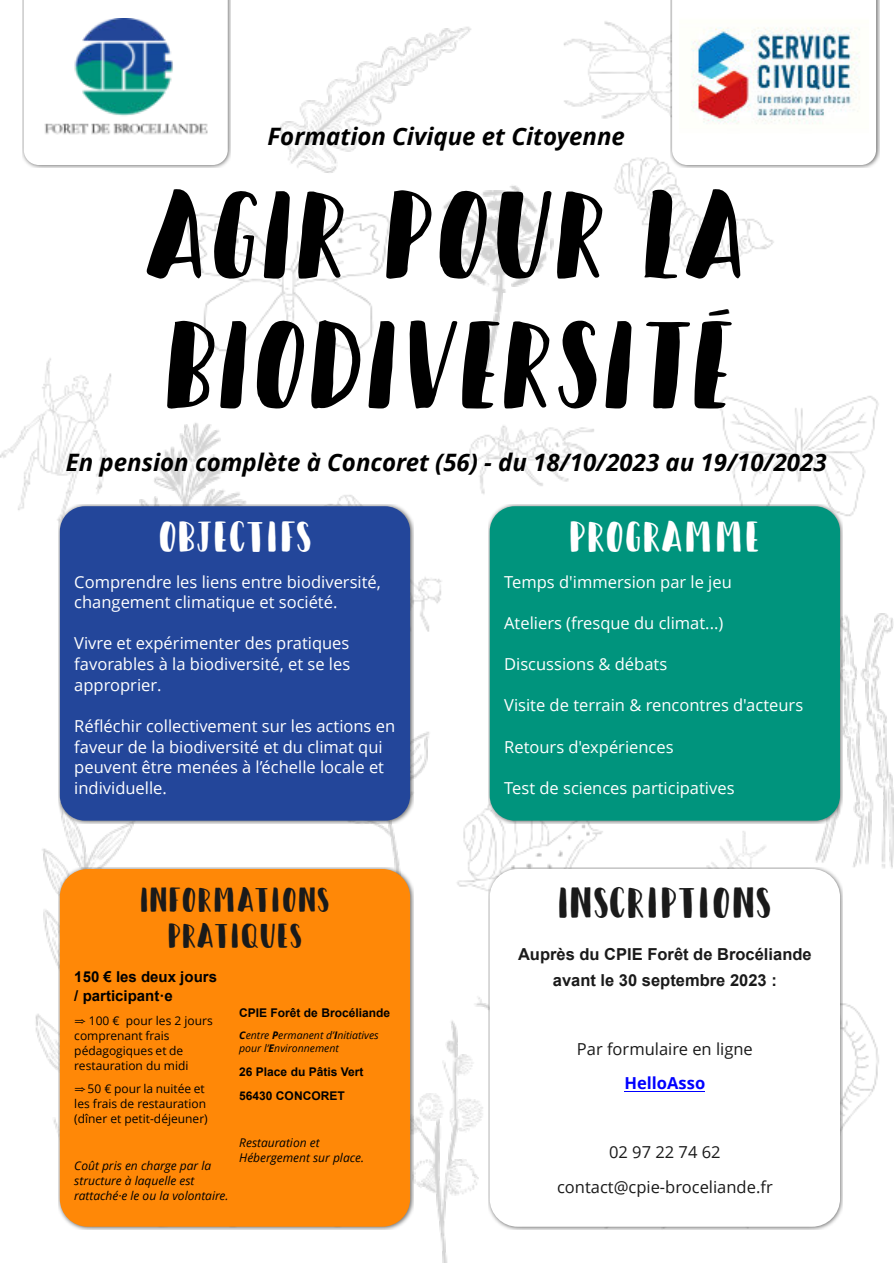
<style>
.page{position:relative;width:894px;height:1263px;background:#fff}
.page>*{position:absolute;margin:0;border:0;box-sizing:border-box;transform-origin:0 0}
.t1{font:129.9px/129.9px "Happy Camper Regular";color:#000}
.t2{font:45px "Happy Camper Regular";color:#fff}
.t3{font:45px "Happy Camper Regular";color:#1a1a1a}
.t4{font:36px/36px "Happy Camper Regular";color:#1a1a1a;text-align:center}
.t5{font:italic 700 24px "Open Sans";color:#000}
.t6{font:16.5px/20.7px "Open Sans";color:#fff}
.t7{font:16.5px/34.5px "Open Sans";color:#1a1a1a;text-align:center}
.t8{font:700 16.5px/25.5px "Arial";color:#1a1a1a;text-align:center}
.t9{font:700 16.5px "Open Sans";color:#00f}
.t10{font:700 15px/19.4px "Arial";color:#000}
.t11{font:12px/15px "Open Sans";color:#000}
.t12{font:italic 12px/15px "Open Sans";color:#000}
.t13{font:700 12px/24px "Arial";color:#000}
.t14{font:italic 10.5px/13.2px "Open Sans";color:#000}
.s1{font-family:"Malgun Gothic"}
.s2{font-weight:700}
</style>
<div class="page">
<img style="left:0;top:0;width:893px;height:1263px">
<img style="left:22px;top:0;width:208px;height:168px">
<svg style="left:24px;top:0;width:204px;height:165px"></svg>
<img style="left:58px;top:868px;width:355px;height:362px">
<div style="left:60px;top:869px;width:350px;height:358px;background:#ff8807;border-radius:28px"></div>
<img style="left:58px;top:505px;width:355px;height:318px">
<div style="left:60px;top:506px;width:350px;height:315px;background:#23469a;border-radius:25px"></div>
<img style="left:488px;top:505px;width:354px;height:318px">
<div style="left:489px;top:506px;width:350px;height:315px;background:#00947d;border-radius:25px"></div>
<img style="left:488px;top:868px;width:354px;height:362px">
<div style="left:489px;top:869px;width:350px;height:358px;background:#fff;border-radius:28px"></div>
<img style="left:670px;top:0;width:208px;height:168px">
<svg style="left:671px;top:0;width:204px;height:165px"></svg>
<img style="left:43px;top:18px;width:165px;height:118px">
<img style="left:679px;top:4px;width:189px;height:151px">
<hr style="left:624px;top:1090px;width:81px;height:1px;background:#00f">
<svg style="left:708px;top:309px;width:21px;height:8px"></svg>
<h3 class="t5" style="left:267px;top:127px;width:359px">Formation Civique et Citoyenne</h3>
<h1 class="t1" style="left:142px;top:162px;width:616px">AGIR POUR LA<br>BIODIVERSITE</h1>
<h3 class="t5" style="left:66px;top:453px;width:762px">En pension complète à Concoret (56) - du 18/10/2023 au 19/10/2023</h3>
<h2 class="t2" style="left:158px;top:507px;width:156px">OBJECTIFS</h2>
<h2 class="t2" style="left:568px;top:507px;width:193px">PROGRAMME</h2>
<p class="t6" style="left:74px;top:573px;width:308px">Comprendre les liens entre biodiversité, changement climatique et société.</p>
<p class="t6" style="left:74px;top:635px;width:277px;text-align:justify">Vivre et expérimenter des pratiques favorables à la biodiversité, et se les approprier.</p>
<p class="t6" style="left:74px;top:717px;width:322px">Réfléchir collectivement sur les actions en faveur de la biodiversité et du climat qui peuvent être menées à l’échelle locale et individuelle.</p>
<p class="t6" style="left:504px;top:573px;width:229px">Temps d'immersion par le jeu</p>
<p class="t6" style="left:504px;top:614px;width:220px">Ateliers (fresque du climat...)</p>
<p class="t6" style="left:504px;top:655px;width:164px">Discussions &amp; débats</p>
<p class="t6" style="left:504px;top:697px;width:300px">Visite de terrain &amp; rencontres d'acteurs</p>
<p class="t6" style="left:504px;top:738px;width:171px">Retours d'expériences</p>
<p class="t6" style="left:504px;top:779px;width:232px">Test de sciences participatives</p>
<h3 class="t4" style="left:139px;top:880px;width:192px">INFORMATIONS<br>PRATIQUES</h3>
<h2 class="t3" style="left:557px;top:873px;width:216px">INSCRIPTIONS</h2>
<p class="t8" style="left:518px;top:943px;width:295px">Auprès du CPIE Forêt de Brocéliande avant le 30 septembre 2023 :</p>
<p class="t10" style="left:74px;top:968px;width:144px">150 € les deux jours / participant·e</p>
<p class="t11" style="left:74px;top:1014px;width:140px"><span class="s1">⇒</span> 100 € pour les 2 jours comprenant frais pédagogiques et de restauration du midi</p>
<p class="t11" style="left:74px;top:1082px;width:135px"><span class="s1">⇒</span> 50 € pour la nuitée et les frais de restauration (dîner et petit-déjeuner)</p>
<p class="t12" style="left:74px;top:1160px;width:156px">Coût pris en charge par la structure à laquelle est rattaché·e le ou la volontaire.</p>
<p class="t13" style="left:239px;top:1002px;width:152px">CPIE Forêt de Brocéliande</p>
<p class="t14" style="left:239px;top:1030px;width:141px"><span class="s2">C</span>entre <span class="s2">P</span>ermanent d’<span class="s2">I</span>nitiatives pour l’<span class="s2">E</span>nvironnement</p>
<p class="t13" style="left:239px;top:1061px;width:126px">26 Place du Pâtis Vert<br>56430 CONCORET</p>
<p class="t12" style="left:239px;top:1137px;width:126px">Restauration et<br>Hébergement sur place.</p>
<p class="t7" style="left:576px;top:1033px;width:177px">Par formulaire en ligne</p>
<p class="t9" style="left:624px;top:1077px;width:82px">HelloAsso</p>
<p class="t7" style="left:557px;top:1137px;width:217px">02 97 22 74 62 contact@cpie-broceliande.fr</p>
</div>
